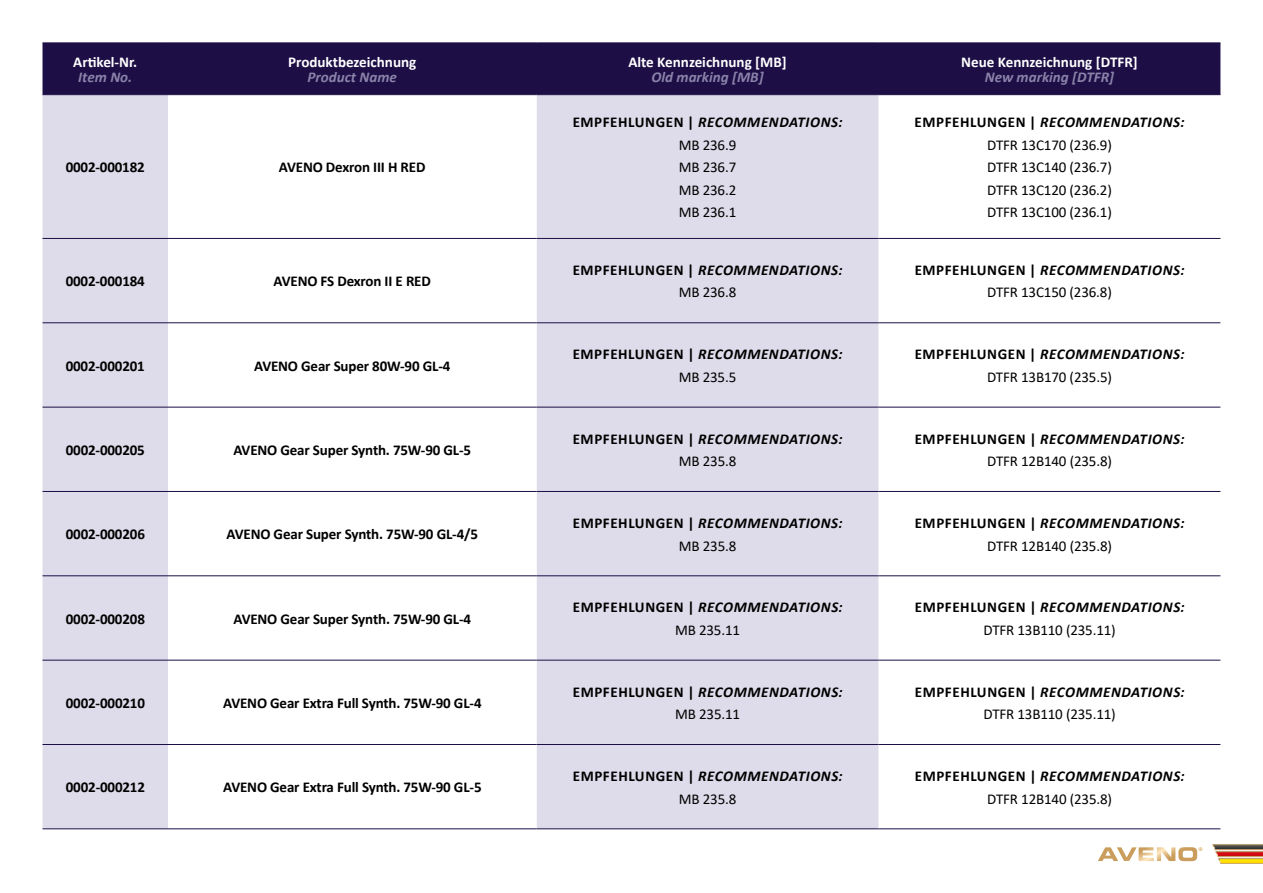
<style>
.page{position:relative;width:1263px;height:893px;background:#fff}
.page>*{position:absolute;margin:0;border:0;box-sizing:border-box;transform-origin:0 0}
.t1{font:15px/22.5px "Calibri";letter-spacing:-.01em;color:#000;text-align:center}
.t2{font:700 15px "Calibri";letter-spacing:-.01em;color:#000}
.t3{font:italic 700 15px/22.5px "Calibri";letter-spacing:.04em;color:#000;text-align:center}
.t4{font:700 15px "Calibri";color:#fff}
.t5{font:italic 700 15px "Calibri";color:#8a83a9}
.s1{font-weight:700}
.s2{font-weight:700;font-style:italic}
.s3{font-style:normal}
.s4{font-weight:400;font-style:normal}
</style>
<div class="page">
<div style="left:43px;top:44px;width:1177px;height:50px;background:#1d0e46"></div>
<div style="left:43px;top:95px;width:835px;height:733px;background:#dedcea"></div>
<svg style="left:168px;top:95px;width:368px;height:733px"></svg>
<hr style="left:43px;top:43px;width:125px;height:1px;background:#1d0e46">
<hr style="left:168px;top:43px;width:368px;height:1px;background:#1d0e46">
<hr style="left:536px;top:43px;width:342px;height:1px;background:#1d0e46">
<hr style="left:878px;top:43px;width:342px;height:1px;background:#1d0e46">
<hr style="left:43px;top:94px;width:125px;height:1px;background:#1d0e46">
<hr style="left:43px;top:238px;width:125px;height:1px;background:#1d0e46">
<hr style="left:43px;top:322px;width:125px;height:1px;background:#1d0e46">
<hr style="left:43px;top:407px;width:125px;height:1px;background:#1d0e46">
<hr style="left:43px;top:491px;width:125px;height:1px;background:#1d0e46">
<hr style="left:43px;top:575px;width:125px;height:1px;background:#1d0e46">
<hr style="left:43px;top:660px;width:125px;height:1px;background:#1d0e46">
<hr style="left:43px;top:744px;width:125px;height:1px;background:#1d0e46">
<hr style="left:43px;top:828px;width:125px;height:1px;background:#1d0e46">
<hr style="left:168px;top:94px;width:368px;height:1px;background:#1d0e46">
<hr style="left:168px;top:238px;width:368px;height:1px;background:#1d0e46">
<hr style="left:168px;top:322px;width:368px;height:1px;background:#1d0e46">
<hr style="left:168px;top:407px;width:368px;height:1px;background:#1d0e46">
<hr style="left:168px;top:491px;width:368px;height:1px;background:#1d0e46">
<hr style="left:168px;top:575px;width:368px;height:1px;background:#1d0e46">
<hr style="left:168px;top:660px;width:368px;height:1px;background:#1d0e46">
<hr style="left:168px;top:744px;width:368px;height:1px;background:#1d0e46">
<hr style="left:168px;top:828px;width:368px;height:1px;background:#1d0e46">
<hr style="left:536px;top:94px;width:342px;height:1px;background:#1d0e46">
<hr style="left:536px;top:238px;width:342px;height:1px;background:#1d0e46">
<hr style="left:536px;top:322px;width:342px;height:1px;background:#1d0e46">
<hr style="left:536px;top:407px;width:342px;height:1px;background:#1d0e46">
<hr style="left:536px;top:491px;width:342px;height:1px;background:#1d0e46">
<hr style="left:536px;top:575px;width:342px;height:1px;background:#1d0e46">
<hr style="left:536px;top:660px;width:342px;height:1px;background:#1d0e46">
<hr style="left:536px;top:744px;width:342px;height:1px;background:#1d0e46">
<hr style="left:536px;top:828px;width:342px;height:1px;background:#1d0e46">
<hr style="left:878px;top:94px;width:342px;height:1px;background:#1d0e46">
<hr style="left:878px;top:238px;width:342px;height:1px;background:#1d0e46">
<hr style="left:878px;top:322px;width:342px;height:1px;background:#1d0e46">
<hr style="left:878px;top:407px;width:342px;height:1px;background:#1d0e46">
<hr style="left:878px;top:491px;width:342px;height:1px;background:#1d0e46">
<hr style="left:878px;top:575px;width:342px;height:1px;background:#1d0e46">
<hr style="left:878px;top:660px;width:342px;height:1px;background:#1d0e46">
<hr style="left:878px;top:744px;width:342px;height:1px;background:#1d0e46">
<hr style="left:878px;top:828px;width:342px;height:1px;background:#1d0e46">
<svg style="left:1212px;top:844px;width:51px;height:20px"></svg>
<svg style="left:1098px;top:847px;width:104px;height:14px"></svg>
<p class="t4" style="left:73px;top:51px;width:66px">Artikel-Nr.</p>
<p class="t5" style="left:78px;top:66px;width:55px">Item No.</p>
<p class="t4" style="left:288px;top:51px;width:130px">Produktbezeichnung</p>
<p class="t5" style="left:308px;top:66px;width:91px">Product Name</p>
<p class="t2" style="left:66px;top:157px;width:81px">0002-000182</p>
<p class="t2" style="left:279px;top:157px;width:148px">AVENO Dexron III H RED</p>
<p class="t2" style="left:66px;top:271px;width:81px">0002-000184</p>
<p class="t2" style="left:274px;top:271px;width:159px">AVENO FS Dexron II E RED</p>
<p class="t2" style="left:66px;top:355px;width:81px">0002-000201</p>
<p class="t2" style="left:254px;top:355px;width:198px">AVENO Gear Super 80W-90 GL-4</p>
<p class="t4" style="left:628px;top:51px;width:160px">Alte Kennzeichnung [MB]</p>
<p class="t5" style="left:651px;top:66px;width:114px">Old marking [MB]</p>
<p class="t4" style="left:961px;top:51px;width:178px">Neue Kennzeichnung [DTFR]</p>
<p class="t5" style="left:985px;top:66px;width:131px">New marking [DTFR]</p>
<p class="t1" style="left:573px;top:111px;width:271px"><span class="s1">EMPFEHLUNGEN |</span> <span class="s2">RECOMMENDATIONS:<br></span>MB 236.9<br>MB 236.7<br>MB 236.2<br>MB 236.1</p>
<p class="t1" style="left:915px;top:111px;width:271px"><span class="s1">EMPFEHLUNGEN |</span> <span class="s2">RECOMMENDATIONS:<br></span>DTFR 13C170 (236.9)<br>DTFR 13C140 (236.7)<br>DTFR 13C120 (236.2)<br>DTFR 13C100 (236.1)</p>
<p class="t3" style="left:573px;top:258px;width:271px"><span class="s3">EMPFEHLUNGEN |</span> RECOMMENDATIONS:<br><span class="s4">MB 236.8</span></p>
<p class="t1" style="left:915px;top:258px;width:271px"><span class="s1">EMPFEHLUNGEN |</span> <span class="s2">RECOMMENDATIONS:<br></span>DTFR 13C150 (236.8)</p>
<p class="t3" style="left:573px;top:343px;width:271px"><span class="s3">EMPFEHLUNGEN |</span> RECOMMENDATIONS:<br><span class="s4">MB 235.5</span></p>
<p class="t1" style="left:915px;top:343px;width:271px"><span class="s1">EMPFEHLUNGEN |</span> <span class="s2">RECOMMENDATIONS:<br></span>DTFR 13B170 (235.5)</p>
<p class="t2" style="left:66px;top:439px;width:81px">0002-000205</p>
<p class="t2" style="left:233px;top:439px;width:239px">AVENO Gear Super Synth. 75W-90 GL-5</p>
<p class="t3" style="left:573px;top:427px;width:271px"><span class="s3">EMPFEHLUNGEN |</span> RECOMMENDATIONS:<br><span class="s4">MB 235.8</span></p>
<p class="t1" style="left:915px;top:427px;width:271px"><span class="s1">EMPFEHLUNGEN |</span> <span class="s2">RECOMMENDATIONS:<br></span>DTFR 12B140 (235.8)</p>
<p class="t2" style="left:66px;top:524px;width:81px">0002-000206</p>
<p class="t2" style="left:227px;top:524px;width:253px">AVENO Gear Super Synth. 75W-90 GL-4/5</p>
<p class="t3" style="left:573px;top:511px;width:271px"><span class="s3">EMPFEHLUNGEN |</span> RECOMMENDATIONS:<br><span class="s4">MB 235.8</span></p>
<p class="t1" style="left:915px;top:511px;width:271px"><span class="s1">EMPFEHLUNGEN |</span> <span class="s2">RECOMMENDATIONS:<br></span>DTFR 12B140 (235.8)</p>
<p class="t2" style="left:66px;top:608px;width:81px">0002-000208</p>
<p class="t2" style="left:233px;top:608px;width:239px">AVENO Gear Super Synth. 75W-90 GL-4</p>
<p class="t3" style="left:573px;top:596px;width:271px"><span class="s3">EMPFEHLUNGEN |</span> RECOMMENDATIONS:<br><span class="s4">MB 235.11</span></p>
<p class="t1" style="left:915px;top:596px;width:271px"><span class="s1">EMPFEHLUNGEN |</span> <span class="s2">RECOMMENDATIONS:<br></span>DTFR 13B110 (235.11)</p>
<p class="t2" style="left:66px;top:692px;width:81px">0002-000210</p>
<p class="t2" style="left:223px;top:692px;width:260px">AVENO Gear Extra Full Synth. 75W-90 GL-4</p>
<p class="t3" style="left:573px;top:680px;width:271px"><span class="s3">EMPFEHLUNGEN |</span> RECOMMENDATIONS:<br><span class="s4">MB 235.11</span></p>
<p class="t1" style="left:915px;top:680px;width:271px"><span class="s1">EMPFEHLUNGEN |</span> <span class="s2">RECOMMENDATIONS:<br></span>DTFR 13B110 (235.11)</p>
<p class="t2" style="left:66px;top:777px;width:81px">0002-000212</p>
<p class="t2" style="left:223px;top:777px;width:260px">AVENO Gear Extra Full Synth. 75W-90 GL-5</p>
<p class="t3" style="left:573px;top:764px;width:271px"><span class="s3">EMPFEHLUNGEN |</span> RECOMMENDATIONS:<br><span class="s4">MB 235.8</span></p>
<p class="t1" style="left:915px;top:764px;width:271px"><span class="s1">EMPFEHLUNGEN |</span> <span class="s2">RECOMMENDATIONS:<br></span>DTFR 12B140 (235.8)</p>
</div>
